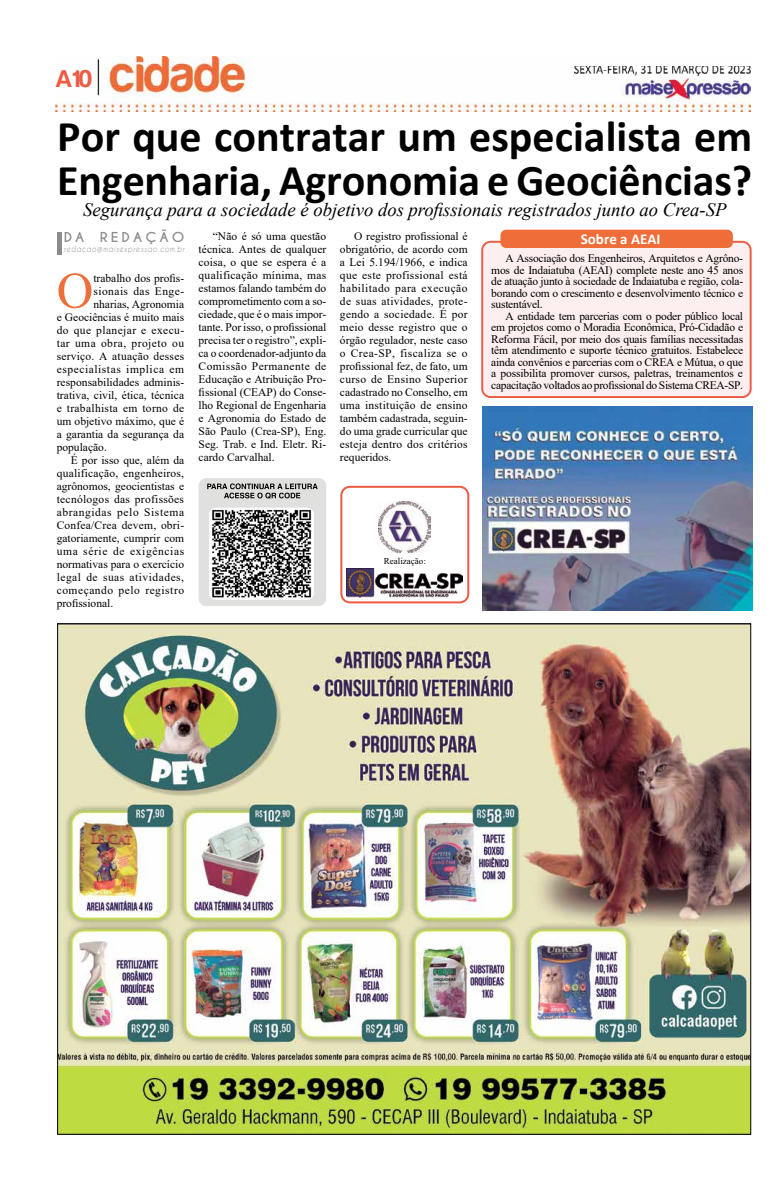
<style>
.page{position:relative;width:780px;height:1191px;background:#fff}
.page>*{position:absolute;margin:0;border:0;box-sizing:border-box;transform-origin:0 0}
.t1{font:50.8px "Times New Roman";color:#ed6f3c}
.t2{font:700 44px/44px "Calibri";letter-spacing:-.005em;color:#000}
.t3{font:25px "Harabara";color:#ec5c44}
.t4{font:italic 19px "Times New Roman";color:#000}
.t5{font:700 15px "Calibri";color:#fff}
.t6{font:700 12.9px "Caviar Dreams";letter-spacing:.22em;color:#8b8b8b;scale:1.07 1}
.t7{font:11.5px/13px "Times New Roman";color:#000;text-align:justify}
.t8{font:11.5px "Times New Roman";letter-spacing:.02em;color:#000}
.t9{font:11.5px "Times New Roman";letter-spacing:.05em;color:#000}
.t10{font:11.5px "Times New Roman";letter-spacing:.045em;color:#000}
.t11{font:11.5px "Times New Roman";letter-spacing:.04em;color:#000}
.t12{font:11.5px "Times New Roman";letter-spacing:.025em;color:#000}
.t13{font:11.5px "Times New Roman";letter-spacing:.03em;color:#000}
.t14{font:11.5px "Times New Roman";letter-spacing:.035em;color:#000}
.t15{font:11.5px "Times New Roman";letter-spacing:.055em;color:#000}
.t16{font:9px "Times New Roman";color:#000}
.t17{font:italic 8.3px "Caviar Dreams";letter-spacing:.11em;color:#8b8b8b;scale:.83 1}
</style>
<div class="page">
<img style="left:56px;top:57px;width:694px;height:54px">
<img style="left:574px;top:66px;width:176px;height:10px">
<hr style="left:57px;top:232px;width:4px;height:23px;background:#8b8b8b">
<img style="left:482px;top:407px;width:270px;height:203px">
<div style="left:483px;top:241px;width:268px;height:157px;background:#fdefef;border-radius:12px"></div>
<div style="left:481px;top:241px;width:270px;height:157px;border:2px solid #ec5c44;border-radius:8px"></div>
<div style="left:500px;top:230px;width:232px;height:18px;background:#ef6d38;border-radius:6px"></div>
<div style="left:340px;top:486px;width:129px;height:117px;border:2px solid #ec5c44;border-radius:9px"></div>
<img style="left:379px;top:501px;width:51px;height:51px">
<img style="left:347px;top:568px;width:116px;height:29px">
<img style="left:59px;top:625px;width:690px;height:507px">
<div style="left:198px;top:478px;width:128px;height:128px;background:#e0e0df;border-radius:8px"></div>
<svg style="left:207px;top:483px;width:111px;height:15px"></svg>
<img style="left:209px;top:508px;width:105px;height:91px">
<h3 class="t3" style="left:56px;top:66px;width:38px">A10</h3>
<h2 class="t2" style="left:57px;top:114px;width:696px">Por que contratar um especialista em<br>Engenharia, Agronomia e Geociências?</h2>
<h3 class="t4" style="left:83px;top:197px;width:644px">Segurança para a sociedade é objetivo dos profissionais registrados junto ao Crea-SP</h3>
<p class="t6" style="left:64px;top:230px;width:114px">DA REDAÇÃO</p>
<p class="t17" style="left:64px;top:244px;width:147px">redacao@maisexpressao.com.br</p>
<h1 class="t1" style="left:57px;top:255px;width:38px">O</h1>
<p class="t7" style="left:93px;top:271px;width:92px">trabalho dos profis-</p>
<p class="t11" style="left:93px;top:283px;width:92px">sionais das Enge-</p>
<p class="t7" style="left:93px;top:297px;width:92px">nharias, Agronomia</p>
<p class="t7" style="left:57px;top:310px;width:129px">e Geociências é muito mais</p>
<p class="t14" style="left:57px;top:322px;width:129px">do que planejar e execu-</p>
<p class="t11" style="left:57px;top:335px;width:129px">tar uma obra, projeto ou</p>
<p class="t8" style="left:57px;top:347px;width:129px">serviço. A atuação desses</p>
<p class="t9" style="left:57px;top:360px;width:129px">especialistas implica em</p>
<p class="t7" style="left:57px;top:375px;width:129px">responsabilidades adminis-</p>
<p class="t7" style="left:57px;top:388px;width:129px">trativa, civil, ética, técnica</p>
<p class="t13" style="left:57px;top:399px;width:129px">e trabalhista em torno de</p>
<p class="t7" style="left:57px;top:414px;width:129px">um objetivo máximo, que é</p>
<p class="t7" style="left:57px;top:427px;width:129px">a garantia da segurança da</p>
<p class="t7" style="left:57px;top:440px;width:52px">população.</p>
<p class="t7" style="left:71px;top:453px;width:115px">É por isso que, além da</p>
<p class="t8" style="left:57px;top:464px;width:129px">qualificação, engenheiros,</p>
<p class="t7" style="left:57px;top:479px;width:129px">agrônomos, geocientistas e</p>
<p class="t12" style="left:57px;top:490px;width:129px">tecnólogos das profissões</p>
<p class="t9" style="left:57px;top:503px;width:129px">abrangidas pelo Sistema</p>
<p class="t8" style="left:57px;top:516px;width:129px">Confea/Crea devem, obri-</p>
<p class="t7" style="left:57px;top:531px;width:129px">gatoriamente, cumprir com</p>
<p class="t15" style="left:57px;top:542px;width:129px">uma série de exigências</p>
<p class="t7" style="left:57px;top:557px;width:129px">normativas para o exercício</p>
<p class="t10" style="left:57px;top:568px;width:129px">legal de suas atividades,</p>
<p class="t10" style="left:57px;top:581px;width:129px">começando pelo registro</p>
<p class="t7" style="left:57px;top:596px;width:58px">profissional.</p>
<p class="t7" style="left:198px;top:229px;width:129px;text-indent:14px">“Não é só uma questão técnica. Antes de qualquer coisa, o que se espera é a qualificação mínima, mas estamos falando também do comprometimento com a so&shy;ciedade, que é o mais impor&shy;tante. Por isso, o profissional precisa ter o registro”, expli&shy;ca o coordenador-adjunto da Comissão Permanente de Educação e Atribuição Pro&shy;fissional (CEAP) do Conse&shy;lho Regional de Engenharia e Agronomia do Estado de São Paulo (Crea-SP), Eng.<br>Seg. Trab. e Ind. Eletr. Ri&shy;cardo Carvalhal.</p>
<p class="t7" style="left:340px;top:229px;width:129px;text-indent:14px">O registro profissional é obrigatório, de acordo com a Lei 5.194/1966, e indica que este profissional está habilitado para execução de suas atividades, prote&shy;gendo a sociedade. É por meio desse registro que o órgão regulador, neste caso o Crea-SP, fiscaliza se o profissional fez, de fato, um curso de Ensino Superior cadastrado no Conselho, em uma instituição de ensino também cadastrada, seguin&shy;do uma grade curricular que esteja dentro dos critérios requeridos.</p>
<p class="t16" style="left:384px;top:554px;width:43px">Realização:</p>
<h3 class="t5" style="left:580px;top:228px;width:81px">Sobre a AEAI</h3>
<p class="t7" style="left:491px;top:252px;width:253px;line-height:11.5px;text-indent:14px">A Associação dos Engenheiros, Arquitetos e Agrôno&shy;mos de Indaiatuba (AEAI) complete neste ano 45 anos de atuação junto à sociedade de Indaiatuba e região, cola&shy;borando com o crescimento e desenvolvimento técnico e sustentável.</p>
<p class="t7" style="left:491px;top:310px;width:253px;line-height:11.5px;text-indent:14px">A entidade tem parcerias com o poder público local em projetos como o Moradia Econômica, Pró-Cidadão e Reforma Fácil, por meio dos quais famílias necessitadas têm atendimento e suporte técnico gratuitos. Estabelece ainda convênios e parcerias com o CREA e Mútua, o que a possibilita promover cursos, paletras, treinamentos e capacitação voltados ao profissional do Sistema CREA-SP.</p>
</div>
